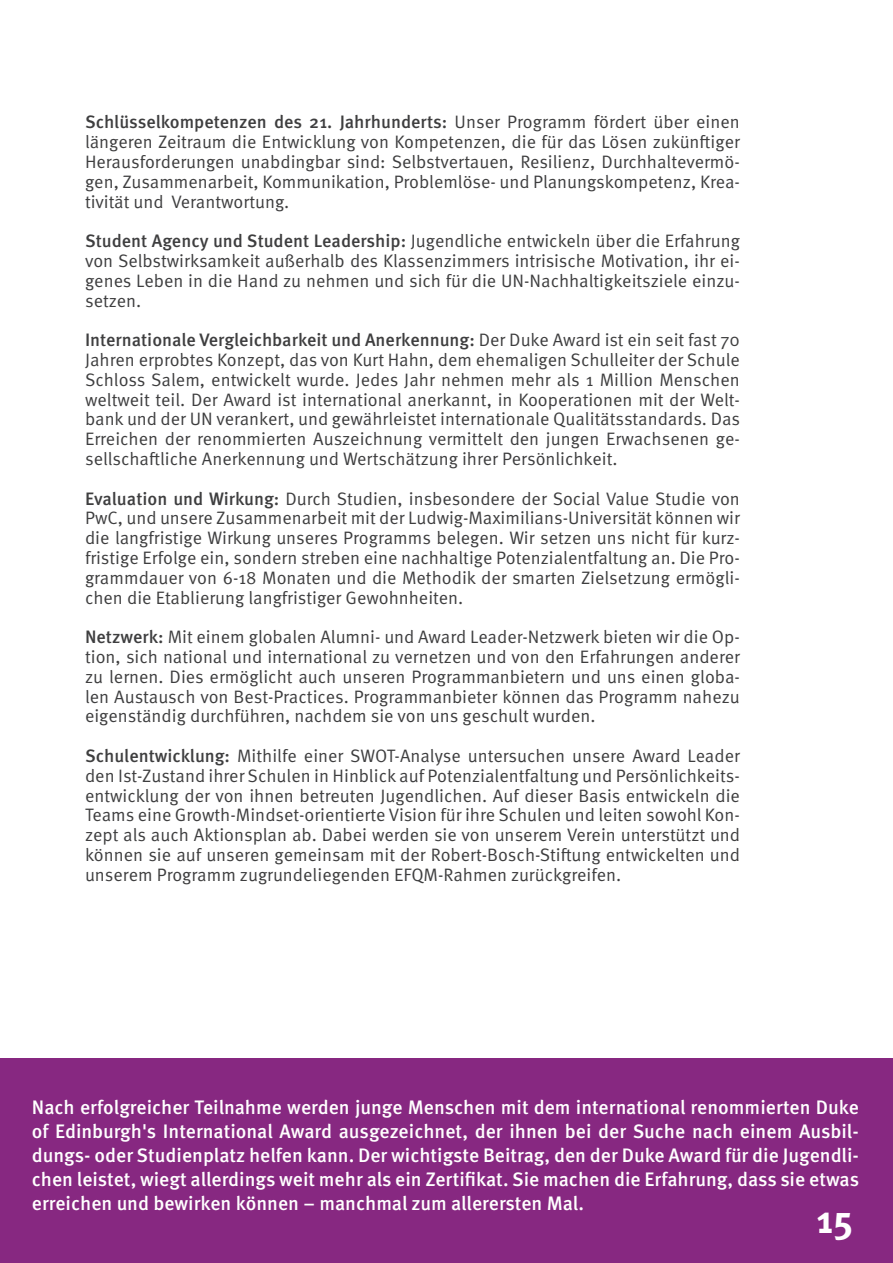
<style>
.page{position:relative;width:893px;height:1263px;background:#fff}
.page>*{position:absolute;margin:0;border:0;box-sizing:border-box;transform-origin:0 0}
.t1{font:700 39px "Meta Pro";color:#fff}
.Vor_Ü2{font:500 19.5px/24px "Meta Pro";color:#fff;text-align:justify}
.Vor_Ü2-2{font:18px/19.8px "Meta Pro Norm";color:#3e3e3f;text-align:justify}
.s1{font-family:"Meta Pro";font-weight:500}
</style>
<div class="page">
<div style="left:0;top:1059px;width:893px;height:204px;background:#872881"></div>
<p class="Vor_Ü2-2" style="left:85px;top:111px;width:656px"><span class="s1">Schlüsselkompetenzen des 21. Jahrhunderts:</span> Unser Programm fördert über einen längeren Zeitraum die Entwicklung von Kompetenzen, die für das Lösen zukünftiger Herausforderungen unabdingbar sind: Selbstvertauen, Resilienz, Durchhaltevermö&shy;gen, Zusammenarbeit, Kommunikation, Problemlöse- und Planungskompetenz, Krea&shy;tivität und Verantwortung.</p>
<p class="Vor_Ü2-2" style="left:85px;top:230px;width:656px"><span class="s1">Student Agency und Student Leadership:</span> Jugendliche entwickeln über die Erfahrung von Selbstwirksamkeit außerhalb des Klassenzimmers intrisische Motivation, ihr ei&shy;genes Leben in die Hand zu nehmen und sich für die UN-Nachhaltigkeitsziele einzu&shy;setzen.</p>
<p class="Vor_Ü2-2" style="left:85px;top:329px;width:656px"><span class="s1">Internationale Vergleichbarkeit und Anerkennung:</span> Der Duke Award ist ein seit fast 70<br>Jahren erprobtes Konzept, das von Kurt Hahn, dem ehemaligen Schulleiter der Schule Schloss Salem, entwickelt wurde. Jedes Jahr nehmen mehr als 1 Million Menschen weltweit teil. Der Award ist international anerkannt, in Kooperationen mit der Welt&shy;bank und der UN verankert, und gewährleistet internationale Qualitätsstandards. Das Erreichen der renommierten Auszeichnung vermittelt den jungen Erwachsenen ge&shy;sellschaftliche Anerkennung und Wertschätzung ihrer Persönlichkeit.</p>
<p class="Vor_Ü2-2" style="left:85px;top:487px;width:656px"><span class="s1">Evaluation und Wirkung:</span> Durch Studien, insbesondere der Social Value Studie von PwC, und unsere Zusammenarbeit mit der Ludwig-Maximilians-Universität können wir die langfristige Wirkung unseres Programms belegen. Wir setzen uns nicht für kurz&shy;fristige Erfolge ein, sondern streben eine nachhaltige Potenzialentfaltung an. Die Pro&shy;grammdauer von 6-18 Monaten und die Methodik der smarten Zielsetzung ermögli&shy;chen die Etablierung langfristiger Gewohnheiten.</p>
<p class="Vor_Ü2-2" style="left:85px;top:626px;width:656px"><span class="s1">Netzwerk:</span> Mit einem globalen Alumni- und Award Leader-Netzwerk bieten wir die Op&shy;tion, sich national und international zu vernetzen und von den Erfahrungen anderer zu lernen. Dies ermöglicht auch unseren Programmanbietern und uns einen globa&shy;len Austausch von Best-Practices. Programmanbieter können das Programm nahezu eigenständig durchführen, nachdem sie von uns geschult wurden.</p>
<p class="Vor_Ü2-2" style="left:85px;top:745px;width:657px"><span class="s1">Schulentwicklung:</span> Mithilfe einer SWOT-Analyse untersuchen unsere Award Leader den Ist-Zustand ihrer Schulen in Hinblick auf Potenzialentfaltung und Persönlichkeits&shy;entwicklung der von ihnen betreuten Jugendlichen. Auf dieser Basis entwickeln die Teams eine Growth-Mindset-orientierte Vision für ihre Schulen und leiten sowohl Kon&shy;zept als auch Aktionsplan ab. Dabei werden sie von unserem Verein unterstützt und können sie auf unseren gemeinsam mit der Robert-Bosch-Stiftung entwickelten und unserem Programm zugrundeliegenden EFQM-Rahmen zurückgreifen.</p>
<p class="Vor_Ü2" style="left:32px;top:1094px;width:829px">Nach erfolgreicher Teilnahme werden junge Menschen mit dem international renommierten Duke of Edinburgh's International Award ausgezeichnet, der ihnen bei der Suche nach einem Ausbil&shy;dungs- oder Studienplatz helfen kann. Der wichtigste Beitrag, den der Duke Award für die Jugendli&shy;chen leistet, wiegt allerdings weit mehr als ein Zertifikat. Sie machen die Erfahrung, dass sie etwas erreichen und bewirken können – manchmal zum allerersten Mal.</p>
<p class="t1" style="left:816px;top:1189px;width:38px">15</p>
</div>
